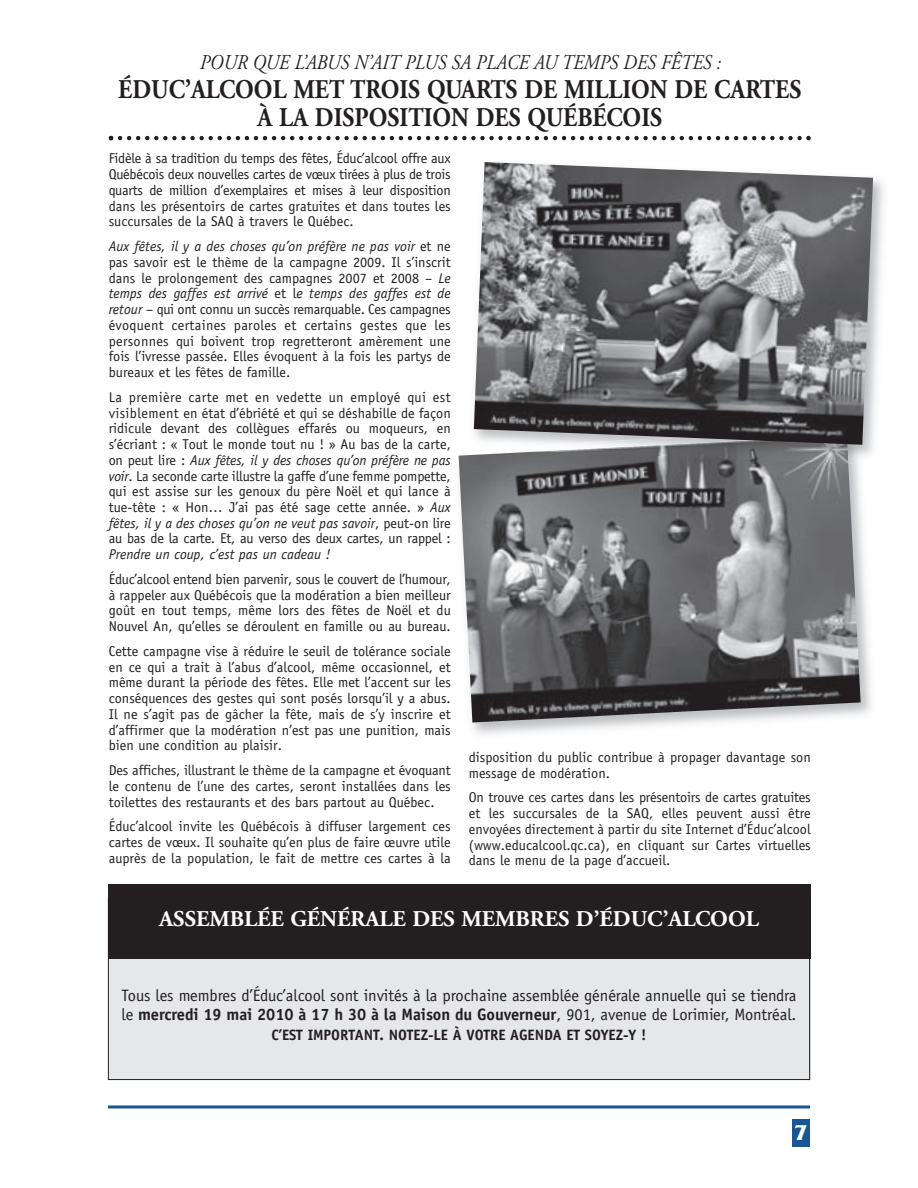
<style>
.page{position:relative;width:918px;height:1188px;background:#fff}
.page>*{position:absolute;margin:0;border:0;box-sizing:border-box;transform-origin:0 0}
.t1{font:700 27px/28.5px "Adobe Garamond";color:#231f20;text-align:center;scale:.88 1}
.t2{font:700 22.5px "Adobe Garamond";color:#fff}
.t3{font:700 22.5px "Friz Quadrata";color:#fff}
.t4{font:italic 21px "Adobe Garamond";letter-spacing:-.005em;color:#231f20;scale:.88 1}
.t5{font:16.5px/19.5px "Officina Sans";letter-spacing:-.005em;color:#231f20}
.t6{font:700 15px "Officina Sans";letter-spacing:-.005em;color:#231f20}
.t7{font:14.25px/15.8px "Officina Sans";color:#231f20;text-align:justify}
.t8{font:italic 14.25px "Officina Sans";color:#231f20}
.s1{font-style:italic}
.s2{font-weight:700}
</style>
<div class="page">
<img style="left:459px;top:455px;width:402px;height:268px">
<div style="left:792px;top:1119px;width:18px;height:27px;background:#1a5596"></div>
<hr style="left:108px;top:1106px;width:702px;height:2px;background:#1a5596">
<div style="left:108px;top:952px;width:702px;height:128px;background:#e6e7e9"></div>
<div style="left:108px;top:884px;width:702px;height:74px;background:#231f20"></div>
<img style="left:466px;top:179px;width:418px;height:286px">
<img style="left:470px;top:428px;width:398px;height:36px">
<img style="left:542px;top:445px;width:306px;height:19px">
<img style="left:474px;top:162px;width:399px;height:283px">
<svg style="left:109px;top:136px;width:702px;height:4px"></svg>
<h3 class="t4" style="left:199px;top:54px;width:594px">POUR QUE L’ABUS N’AIT PLUS SA PLACE AU TEMPS DES FÊTES :</h3>
<h1 class="t1" style="left:118px;top:77px;width:778px">ÉDUC’ALCOOL MET TROIS QUARTS DE MILLION DE CARTES<br>À LA DISPOSITION DES QUÉBÉCOIS</h1>
<p class="t7" style="left:109px;top:152px;width:344px">Fidèle à sa tradition du temps des fêtes, Éduc’alcool offre aux Québécois deux nouvelles cartes de vœux tirées à plus de trois quarts de million d’exemplaires et mises à leur disposition dans les présentoirs de cartes gratuites et dans toutes les succursales de la SAQ à travers le Québec.</p>
<p class="t7" style="left:109px;top:240px;width:344px"><span class="s1">Aux fêtes, il y a des choses qu’on préfère ne pas voir</span> et ne pas savoir est le thème de la campagne 2009. Il s’inscrit dans le prolongement des campagnes 2007 et 2008 – <span class="s1">Le temps des gaffes est arrivé</span> et l<span class="s1">e temps des gaffes est de retour</span> – qui ont connu un succès remarquable. Ces campagnes évoquent certaines paroles et certains gestes que les personnes qui boivent trop regretteront amèrement une fois l’ivresse passée. Elles évoquent à la fois les partys de bureaux et les fêtes de famille.</p>
<p class="t7" style="left:109px;top:390px;width:344px">La première carte met en vedette un employé qui est visiblement en état d’ébriété et qui se déshabille de façon ridicule devant des collègues effarés ou moqueurs, en s’écriant : « Tout le monde tout nu ! » Au bas de la carte, on peut lire : <span class="s1">Aux fêtes, il y des choses qu’on préfère ne pas voir</span>. La seconde carte illustre la gaffe d’une femme pompette, qui est assise sur les genoux du père Noël et qui lance à tue-tête : « Hon… J’ai pas été sage cette année. » <span class="s1">Aux fêtes, il y a des choses qu’on ne veut pas savoir</span>, peut-on lire au bas de la carte. Et, au verso des deux cartes, un rappel :</p>
<p class="t8" style="left:109px;top:549px;width:223px">Prendre un coup, c’est pas un cadeau !</p>
<p class="t7" style="left:109px;top:572px;width:344px">Éduc’alcool entend bien parvenir, sous le couvert de l’humour, à rappeler aux Québécois que la modération a bien meilleur goût en tout temps, même lors des fêtes de Noël et du Nouvel An, qu’elles se déroulent en famille ou au bureau.</p>
<p class="t7" style="left:109px;top:644px;width:344px">Cette campagne vise à réduire le seuil de tolérance sociale en ce qui a trait à l’abus d’alcool, même occasionnel, et même durant la période des fêtes. Elle met l’accent sur les conséquences des gestes qui sont posés lorsqu’il y a abus.<br>Il ne s’agit pas de gâcher la fête, mais de s’y inscrire et d’affirmer que la modération n’est pas une punition, mais bien une condition au plaisir.</p>
<p class="t7" style="left:109px;top:764px;width:344px">Des affiches, illustrant le thème de la campagne et évoquant le contenu de l’une des cartes, seront installées dans les toilettes des restaurants et des bars partout au Québec.</p>
<p class="t7" style="left:109px;top:820px;width:344px">Éduc’alcool invite les Québécois à diffuser largement ces cartes de vœux. Il souhaite qu’en plus de faire œuvre utile auprès de la population, le fait de mettre ces cartes à la</p>
<p class="t7" style="left:469px;top:750px;width:344px">disposition du public contribue à propager davantage son message de modération.</p>
<p class="t7" style="left:469px;top:791px;width:344px">On trouve ces cartes dans les présentoirs de cartes gratuites et les succursales de la SAQ, elles peuvent aussi être envoyées directement à partir du site Internet d’Éduc’alcool (www.educalcool.qc.ca), en cliquant sur Cartes virtuelles dans le menu de la page d’accueil.</p>
<h2 class="t2" style="left:159px;top:910px;width:601px">ASSEMBLÉE GÉNÉRALE DES MEMBRES D’ÉDUC’ALCOOL</h2>
<p class="t5" style="left:122px;top:987px;width:677px">Tous les membres d’Éduc’alcool sont invités à la prochaine assemblée générale annuelle qui se tiendra le <span class="s2">mercredi 19 mai 2010 à 17 h 30 à la Maison du Gouverneur</span>, 901, avenue de Lorimier, Montréal.</p>
<p class="t6" style="left:271px;top:1029px;width:376px">C’EST IMPORTANT. NOTEZ-LE À VOTRE AGENDA ET SOYEZ-Y !</p>
<h2 class="t3" style="left:795px;top:1119px;width:14px">7</h2>
</div>
